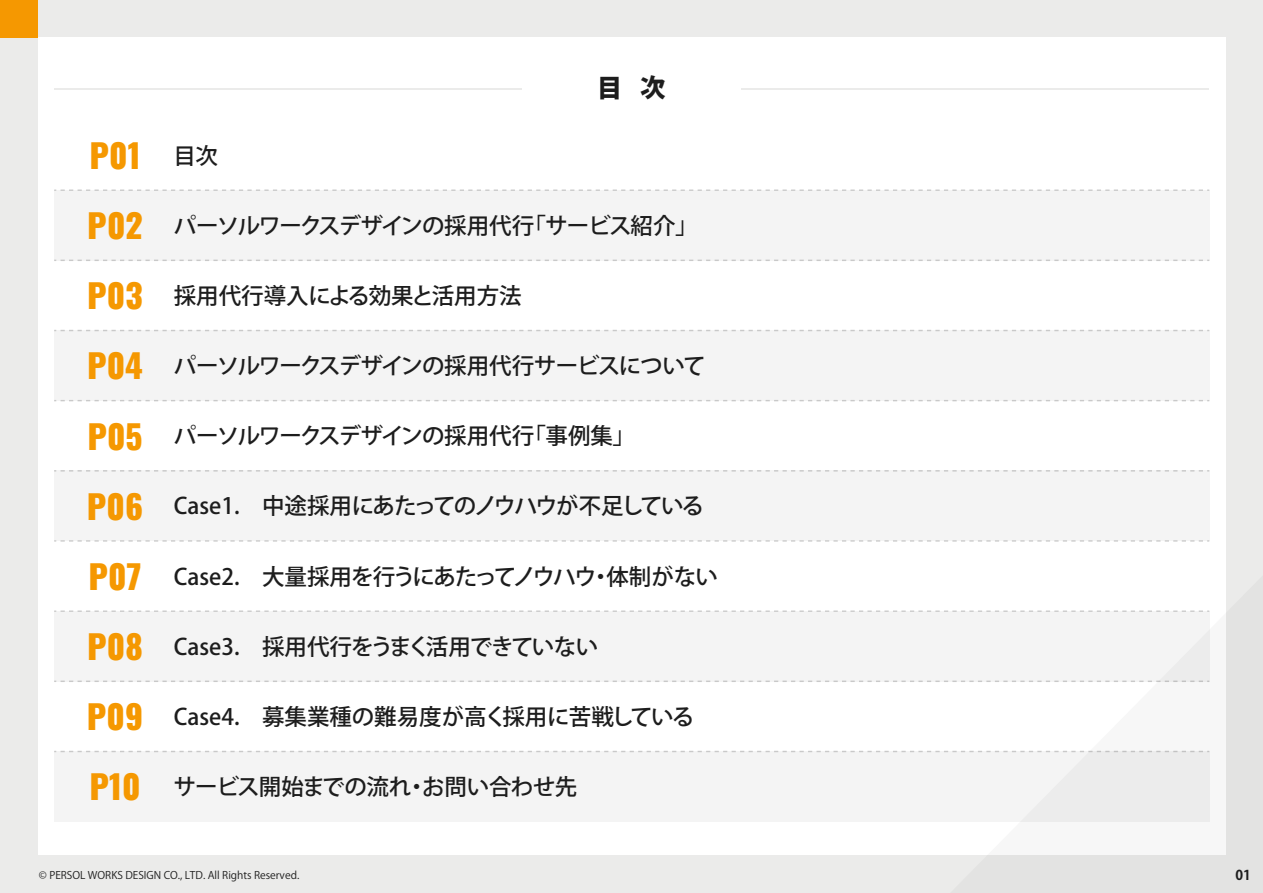
<style>
.page{position:relative;width:1263px;height:893px;background:#ebebea}
.page>*{position:absolute;margin:0;border:0;box-sizing:border-box;transform-origin:0 0}
.t1{font:800 33px "Oswald";color:#f59801}
.t2{font:800 25.5px "Koz Go Pr 6 N";color:#1d1d1d}
.t3{font:500 22.5px "Koz Go Pr 6 N";letter-spacing:-.04em;color:#1d1d1d}
.t4{font:500 22.5px "Koz Go Pr 6 N";color:#1d1d1d}
.t5{font:500 22.5px "Koz Go Pr 6 N";letter-spacing:-.07em;color:#1d1d1d}
.t6{font:500 22.5px "Koz Go Pr 6 N";letter-spacing:-.06em;color:#1d1d1d}
.t7{font:700 13.5px "Koz Go Pr 6 N";color:#1d1d1d}
.t8{font:10.5px "Koz Go Pr 6 N";color:#1d1d1d}
.s1{font-family:"Oswald";font-weight:800;font-size:33px;color:#f59801}
</style>
<div class="page">
<div style="left:38px;top:38px;width:1187px;height:817px;background:#fff"></div>
<div style="left:54px;top:190px;width:1155px;height:70px;background:#f4f4f4"></div>
<div style="left:54px;top:330px;width:1155px;height:71px;background:#f4f4f4"></div>
<div style="left:54px;top:471px;width:1155px;height:70px;background:#f4f4f4"></div>
<div style="left:54px;top:611px;width:1155px;height:70px;background:#f4f4f4"></div>
<div style="left:54px;top:751px;width:1155px;height:71px;background:#f4f4f4"></div>
<svg style="left:952px;top:575px;width:274px;height:280px"></svg>
<div style="left:0;top:0;width:38px;height:38px;background:#f59801"></div>
<svg style="left:54px;top:189px;width:1155px;height:2px"></svg>
<svg style="left:54px;top:260px;width:1155px;height:1px"></svg>
<svg style="left:54px;top:330px;width:1155px;height:1px"></svg>
<svg style="left:54px;top:400px;width:1155px;height:1px"></svg>
<svg style="left:54px;top:470px;width:1155px;height:2px"></svg>
<svg style="left:54px;top:540px;width:1155px;height:2px"></svg>
<svg style="left:54px;top:610px;width:1155px;height:2px"></svg>
<svg style="left:54px;top:681px;width:1155px;height:1px"></svg>
<svg style="left:54px;top:751px;width:1155px;height:1px"></svg>
<h1 class="t1" style="left:90px;top:138px;width:130px">P01 <sup>目次</sup></h1>
<p class="t2" style="left:597px;top:73px;width:70px">目 次</p>
<p class="t3" style="left:87px;top:213px;width:612px"><span class="s1">P02</span> パーソルワークスデザインの採用代行「サービス紹介」</p>
<p class="t4" style="left:87px;top:283px;width:436px"><span class="s1">P03</span> 採用代行導入による効果と活用方法</p>
<p class="t3" style="left:87px;top:353px;width:620px"><span class="s1">P04</span> パーソルワークスデザインの採用代行サービスについて</p>
<p class="t6" style="left:87px;top:423px;width:549px"><span class="s1">P05</span> パーソルワークスデザインの採用代行「事例集」</p>
<p class="t5" style="left:87px;top:493px;width:619px"><span class="s1">P06</span> Case1.　中途採用にあたってのノウハウが不足している</p>
<p class="t3" style="left:88px;top:564px;width:631px"><span class="s1">P07</span> Case2.　大量採用を行うにあたってノウハウ・体制がない</p>
<p class="t3" style="left:87px;top:634px;width:513px"><span class="s1">P08</span> Case3.　採用代行をうまく活用できていない</p>
<p class="t4" style="left:87px;top:704px;width:609px"><span class="s1">P09</span> Case4.　募集業種の難易度が高く採用に苦戦している</p>
<p class="t3" style="left:90px;top:774px;width:489px"><span class="s1">P10</span> サービス開始までの流れ・お問い合わせ先</p>
<p class="t8" style="left:39px;top:869px;width:262px">© PERSOL WORKS DESIGN CO., LTD. All Rights Reserved.</p>
<p class="t7" style="left:1235px;top:867px;width:17px">01</p>
</div>
